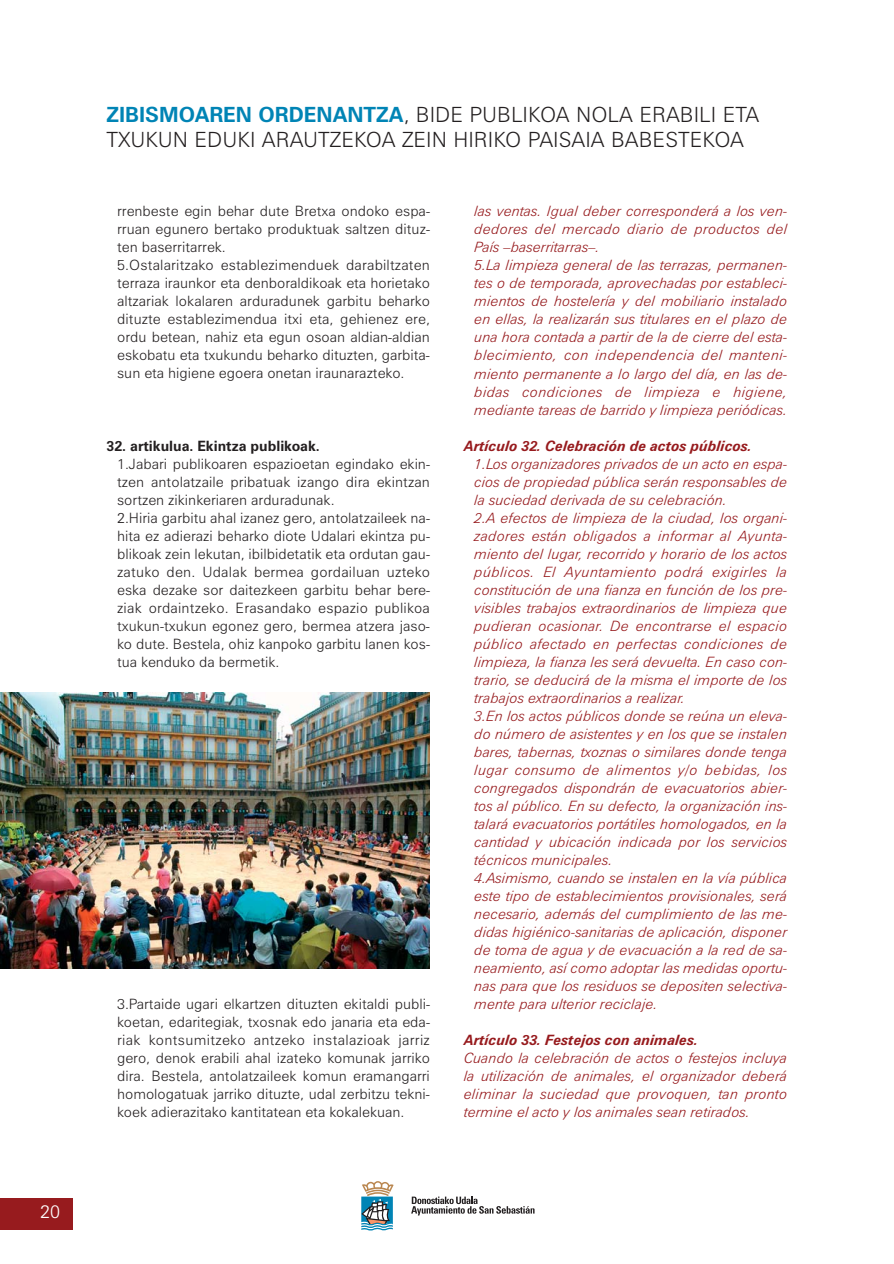
<style>
.page{position:relative;width:894px;height:1264px;background:#fff}
.page>*{position:absolute;margin:0;border:0;box-sizing:border-box;transform-origin:0 0}
.t1{font:300 21px/25.2px "Zurich BT";color:#231f20}
.t2{font:300 18px "Zurich BT";color:#fff}
.t3{font:italic 300 14.25px/18px "Zurich BT";color:#971b1e}
.t4{font:300 14.25px/18px "Zurich BT";color:#231f20}
.t5{font:italic 700 14.25px "Zurich BT";color:#971b1e}
.t6{font:700 14.25px "Zurich BT";color:#231f20}
.s1{font-weight:700;color:#0084b5}
</style>
<div class="page">
<img style="left:0;top:692px;width:535px;height:539px">
<p class="t2" style="left:40px;top:1205px;width:21px">20</p>
<h1 class="t1" style="left:106px;top:104px;width:654px"><span class="s1">ZIBISMOAREN ORDENANTZA</span>, BIDE PUBLIKOA NOLA ERABILI ETA<br>TXUKUN EDUKI ARAUTZEKOA ZEIN HIRIKO PAISAIA BABESTEKOA</h1>
<p class="t4" style="left:117px;top:204px;width:314px">rrenbeste egin behar dute Bretxa ondoko espa&shy;rruan egunero bertako produktuak saltzen dituz&shy;ten baserritarrek.<br>5.Ostalaritzako establezimenduek darabiltzaten terraza iraunkor eta denboraldikoak eta horietako altzariak lokalaren arduradunek garbitu beharko dituzte establezimendua itxi eta, gehienez ere, ordu betean, nahiz eta egun osoan aldian-aldian eskobatu eta txukundu beharko dituzten, garbita&shy;sun eta higiene egoera onetan iraunarazteko.</p>
<p class="t6" style="left:106px;top:440px;width:215px">32. artikulua. Ekintza publikoak.</p>
<p class="t4" style="left:117px;top:456px;width:314px">1.Jabari publikoaren espazioetan egindako ekin&shy;tzen antolatzaile pribatuak izango dira ekintzan sortzen zikinkeriaren arduradunak.<br>2.Hiria garbitu ahal izanez gero, antolatzaileek na&shy;hita ez adierazi beharko diote Udalari ekintza pu&shy;blikoak zein lekutan, ibilbidetatik eta ordutan gau&shy;zatuko den. Udalak bermea gordailuan uzteko eska dezake sor daitezkeen garbitu behar bere&shy;ziak ordaintzeko. Erasandako espazio publikoa txukun-txukun egonez gero, bermea atzera jaso&shy;ko dute. Bestela, ohiz kanpoko garbitu lanen kos&shy;tua kenduko da bermetik.</p>
<p class="t4" style="left:117px;top:996px;width:314px;text-align:justify">3.Partaide ugari elkartzen dituzten ekitaldi publi&shy;koetan, edaritegiak, txosnak edo janaria eta eda&shy;riak kontsumitzeko antzeko instalazioak jarriz gero, denok erabili ahal izateko komunak jarriko dira. Bestela, antolatzaileek komun eramangarri homologatuak jarriko dituzte, udal zerbitzu tekni&shy;koek adierazitako kantitatean eta kokalekuan.</p>
<p class="t3" style="left:474px;top:203px;width:314px">las ventas. Igual deber corresponderá a los ven&shy;dedores del mercado diario de productos del País –baserritarras–.<br>5.La limpieza general de las terrazas, permanen&shy;tes o de temporada, aprovechadas por estableci&shy;mientos de hostelería y del mobiliario instalado en ellas, la realizarán sus titulares en el plazo de una hora contada a partir de la de cierre del esta&shy;blecimiento, con independencia del manteni&shy;miento permanente a lo largo del día, en las de&shy;bidas condiciones de limpieza e higiene, mediante tareas de barrido y limpieza periódicas.</p>
<p class="t5" style="left:464px;top:440px;width:289px">Artículo 32. Celebración de actos públicos.</p>
<p class="t3" style="left:474px;top:455px;width:314px">1.Los organizadores privados de un acto en espa&shy;cios de propiedad pública serán responsables de la suciedad derivada de su celebración.<br>2.A efectos de limpieza de la ciudad, los organi&shy;zadores están obligados a informar al Ayunta&shy;miento del lugar, recorrido y horario de los actos públicos. El Ayuntamiento podrá exigirles la constitución de una fianza en función de los pre&shy;visibles trabajos extraordinarios de limpieza que pudieran ocasionar. De encontrarse el espacio público afectado en perfectas condiciones de limpieza, la fianza les será devuelta. En caso con&shy;trario, se deducirá de la misma el importe de los trabajos extraordinarios a realizar.<br>3.En los actos públicos donde se reúna un eleva&shy;do número de asistentes y en los que se instalen bares, tabernas, txoznas o similares donde tenga lugar consumo de alimentos y/o bebidas, los congregados dispondrán de evacuatorios abier&shy;tos al público. En su defecto, la organización ins&shy;talará evacuatorios portátiles homologados, en la cantidad y ubicación indicada por los servicios técnicos municipales.<br>4.Asimismo, cuando se instalen en la vía pública este tipo de establecimientos provisionales, será necesario, además del cumplimiento de las me&shy;didas higiénico-sanitarias de aplicación, disponer de toma de agua y de evacuación a la red de sa&shy;neamiento, así como adoptar las medidas oportu&shy;nas para que los residuos se depositen selectiva&shy;mente para ulterior reciclaje.</p>
<p class="t5" style="left:464px;top:1034px;width:236px">Artículo 33. Festejos con animales.</p>
<p class="t3" style="left:464px;top:1050px;width:325px;text-align:justify">Cuando la celebración de actos o festejos incluya la utilización de animales, el organizador deberá eliminar la suciedad que provoquen, tan pronto termine el acto y los animales sean retirados.</p>
</div>
